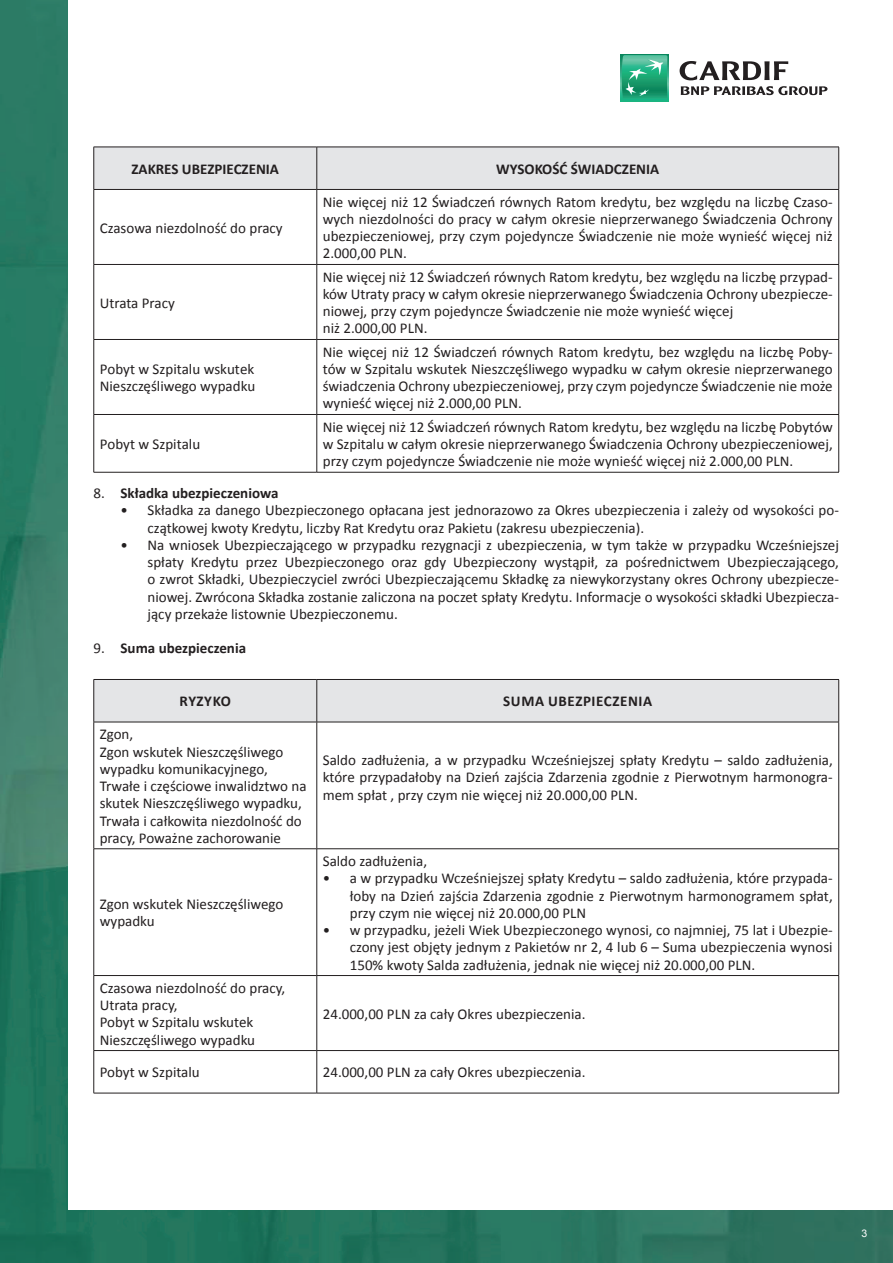
<style>
.page{position:relative;width:893px;height:1263px;background:#fff}
.page>*{position:absolute;margin:0;border:0;box-sizing:border-box;transform-origin:0 0}
.t1{font:15px/17.2px "Calibri";color:#231f20;text-align:justify}
.t2{font:700 15px "Calibri";color:#231f20}
.t3{font:10.5px "Arial";color:#fff}
.s1{font-weight:400}
</style>
<div class="page">
<img style="left:0;top:0;width:893px;height:1263px">
<div style="left:68px;top:0;width:825px;height:1210px;background:#fff"></div>
<div style="left:621px;top:55px;width:47px;height:47px;background:#19b482"></div>
<svg style="left:622px;top:55px;width:45px;height:43px"></svg>
<svg style="left:681px;top:86px;width:146px;height:9px"></svg>
<svg style="left:680px;top:61px;width:108px;height:19px"></svg>
<div style="left:95px;top:148px;width:743px;height:41px;background:#e4e5e7"></div>
<hr style="left:94px;top:147px;width:223px;height:1px;background:#231f20">
<hr style="left:94px;top:147px;width:1px;height:42px;background:#231f20">
<hr style="left:317px;top:147px;width:522px;height:1px;background:#231f20">
<hr style="left:317px;top:147px;width:1px;height:42px;background:#231f20">
<hr style="left:838px;top:147px;width:1px;height:42px;background:#231f20">
<hr style="left:94px;top:189px;width:223px;height:1px;background:#231f20">
<hr style="left:94px;top:190px;width:1px;height:74px;background:#231f20">
<hr style="left:317px;top:189px;width:522px;height:1px;background:#231f20">
<hr style="left:317px;top:190px;width:1px;height:74px;background:#231f20">
<hr style="left:838px;top:190px;width:1px;height:74px;background:#231f20">
<hr style="left:94px;top:264px;width:223px;height:1px;background:#231f20">
<hr style="left:94px;top:265px;width:1px;height:74px;background:#231f20">
<hr style="left:317px;top:264px;width:522px;height:1px;background:#231f20">
<hr style="left:317px;top:265px;width:1px;height:74px;background:#231f20">
<hr style="left:838px;top:265px;width:1px;height:74px;background:#231f20">
<hr style="left:94px;top:339px;width:223px;height:1px;background:#231f20">
<hr style="left:94px;top:340px;width:1px;height:74px;background:#231f20">
<hr style="left:317px;top:339px;width:522px;height:1px;background:#231f20">
<hr style="left:317px;top:340px;width:1px;height:74px;background:#231f20">
<hr style="left:838px;top:340px;width:1px;height:74px;background:#231f20">
<hr style="left:94px;top:414px;width:223px;height:1px;background:#231f20">
<hr style="left:94px;top:415px;width:1px;height:57px;background:#231f20">
<hr style="left:317px;top:414px;width:522px;height:1px;background:#231f20">
<hr style="left:317px;top:415px;width:1px;height:57px;background:#231f20">
<hr style="left:838px;top:415px;width:1px;height:57px;background:#231f20">
<hr style="left:94px;top:472px;width:223px;height:1px;background:#231f20">
<hr style="left:317px;top:472px;width:522px;height:1px;background:#231f20">
<div style="left:95px;top:680px;width:743px;height:42px;background:#e4e5e7"></div>
<hr style="left:94px;top:679px;width:223px;height:1px;background:#231f20">
<hr style="left:94px;top:680px;width:1px;height:42px;background:#231f20">
<hr style="left:317px;top:679px;width:522px;height:1px;background:#231f20">
<hr style="left:317px;top:680px;width:1px;height:42px;background:#231f20">
<hr style="left:838px;top:680px;width:1px;height:42px;background:#231f20">
<hr style="left:94px;top:722px;width:223px;height:1px;background:#231f20">
<hr style="left:94px;top:722px;width:1px;height:126px;background:#231f20">
<hr style="left:317px;top:722px;width:522px;height:1px;background:#231f20">
<hr style="left:317px;top:722px;width:1px;height:126px;background:#231f20">
<hr style="left:838px;top:722px;width:1px;height:126px;background:#231f20">
<hr style="left:94px;top:848px;width:223px;height:1px;background:#231f20">
<hr style="left:94px;top:849px;width:1px;height:126px;background:#231f20">
<hr style="left:317px;top:848px;width:522px;height:1px;background:#231f20">
<hr style="left:317px;top:849px;width:1px;height:126px;background:#231f20">
<hr style="left:838px;top:849px;width:1px;height:126px;background:#231f20">
<hr style="left:94px;top:975px;width:223px;height:1px;background:#231f20">
<hr style="left:94px;top:976px;width:1px;height:74px;background:#231f20">
<hr style="left:317px;top:975px;width:522px;height:1px;background:#231f20">
<hr style="left:317px;top:976px;width:1px;height:74px;background:#231f20">
<hr style="left:838px;top:976px;width:1px;height:74px;background:#231f20">
<hr style="left:94px;top:1050px;width:223px;height:1px;background:#231f20">
<hr style="left:94px;top:1051px;width:1px;height:42px;background:#231f20">
<hr style="left:317px;top:1050px;width:522px;height:1px;background:#231f20">
<hr style="left:317px;top:1051px;width:1px;height:42px;background:#231f20">
<hr style="left:838px;top:1051px;width:1px;height:42px;background:#231f20">
<hr style="left:94px;top:1093px;width:223px;height:1px;background:#231f20">
<hr style="left:317px;top:1093px;width:522px;height:1px;background:#231f20">
<p class="t2" style="left:131px;top:159px;width:149px">ZAKRES UBEZPIECZENIA</p>
<p class="t2" style="left:496px;top:159px;width:165px">WYSOKOŚĆ ŚWIADCZENIA</p>
<p class="t1" style="left:100px;top:219px;width:184px">Czasowa niezdolność do pracy</p>
<p class="t1" style="left:100px;top:294px;width:77px">Utrata Pracy</p>
<p class="t1" style="left:100px;top:360px;width:157px">Pobyt w Szpitalu wskutek<br>Nieszczęśliwego wypadku</p>
<p class="t1" style="left:100px;top:435px;width:102px">Pobyt w Szpitalu</p>
<p class="t1" style="left:323px;top:193px;width:511px">Nie więcej niż 12 Świadczeń równych Ratom kredytu, bez względu na liczbę Czaso&shy;wych niezdolności do pracy w całym okresie nieprzerwanego Świadczenia Ochrony ubezpieczeniowej, przy czym pojedyncze Świadczenie nie może wynieść więcej niż 2.000,00 PLN.</p>
<p class="t1" style="left:323px;top:268px;width:511px;text-align:left">Nie więcej niż 12 Świadczeń równych Ratom kredytu, bez względu na liczbę przypad&shy;ków Utraty pracy w całym okresie nieprzerwanego Świadczenia Ochrony ubezpiecze&shy;niowej, przy czym pojedyncze Świadczenie nie może wynieść więcej<br>niż 2.000,00 PLN.</p>
<p class="t1" style="left:323px;top:343px;width:511px">Nie więcej niż 12 Świadczeń równych Ratom kredytu, bez względu na liczbę Poby&shy;tów w Szpitalu wskutek Nieszczęśliwego wypadku w całym okresie nieprzerwanego świadczenia Ochrony ubezpieczeniowej, przy czym pojedyncze Świadczenie nie może wynieść więcej niż 2.000,00 PLN.</p>
<p class="t1" style="left:323px;top:418px;width:511px">Nie więcej niż 12 Świadczeń równych Ratom kredytu, bez względu na liczbę Pobytów w Szpitalu w całym okresie nieprzerwanego Świadczenia Ochrony ubezpieczeniowej, przy czym pojedyncze Świadczenie nie może wynieść więcej niż 2.000,00 PLN.</p>
<p class="t2" style="left:94px;top:484px;width:186px"><span class="s1">8.</span> Składka ubezpieczeniowa</p>
<p class="t1" style="left:148px;top:502px;width:693px;text-indent:-27px">• Składka za danego Ubezpieczonego opłacana jest jednorazowo za Okres ubezpieczenia i zależy od wysokości po&shy;czątkowej kwoty Kredytu, liczby Rat Kredytu oraz Pakietu (zakresu ubezpieczenia).</p>
<p class="t1" style="left:148px;top:536px;width:693px;text-indent:-27px">• Na wniosek Ubezpieczającego w przypadku rezygnacji z ubezpieczenia, w tym także w przypadku Wcześniejszej spłaty Kredytu przez Ubezpieczonego oraz gdy Ubezpieczony wystąpił, za pośrednictwem Ubezpieczającego, o zwrot Składki, Ubezpieczyciel zwróci Ubezpieczającemu Składkę za niewykorzystany okres Ochrony ubezpiecze&shy;niowej. Zwrócona Składka zostanie zaliczona na poczet spłaty Kredytu. Informacje o wysokości składki Ubezpiecza&shy;jący przekaże listownie Ubezpieczonemu.</p>
<p class="t2" style="left:94px;top:639px;width:154px"><span class="s1">9.</span> Suma ubezpieczenia</p>
<p class="t2" style="left:180px;top:692px;width:12px">Ryzyko</p>
<p class="t2" style="left:503px;top:692px;width:20px">Suma</p>
<p class="t2" style="left:548px;top:692px;width:9px">ubezpieczenia</p>
<p class="t1" style="left:100px;top:726px;width:208px;text-align:left">Zgon,<br>Zgon wskutek Nieszczęśliwego wypadku komunikacyjnego,<br>Trwałe i częściowe inwalidztwo na skutek Nieszczęśliwego wypadku,<br>Trwała i całkowita niezdolność do pracy, Poważne zachorowanie</p>
<p class="t1" style="left:323px;top:751px;width:511px">Saldo zadłużenia, a w przypadku Wcześniejszej spłaty Kredytu – saldo zadłużenia, które przypadałoby na Dzień zajścia Zdarzenia zgodnie z Pierwotnym harmonogra&shy;mem spłat , przy czym nie więcej niż 20.000,00 PLN.</p>
<p class="t1" style="left:100px;top:895px;width:185px">Zgon wskutek Nieszczęśliwego wypadku</p>
<p class="t1" style="left:100px;top:979px;width:187px;text-align:left">Czasowa niezdolność do pracy,<br>Utrata pracy,<br>Pobyt w Szpitalu wskutek<br>Nieszczęśliwego wypadku</p>
<p class="t1" style="left:323px;top:852px;width:106px">Saldo zadłużenia,</p>
<p class="t1" style="left:350px;top:870px;width:484px;text-indent:-27px">• a w przypadku Wcześniejszej spłaty Kredytu – saldo zadłużenia, które przypada&shy;łoby na Dzień zajścia Zdarzenia zgodnie z Pierwotnym harmonogramem spłat, przy czym nie więcej niż 20.000,00 PLN</p>
<p class="t1" style="left:350px;top:921px;width:484px;text-indent:-27px">• w przypadku, jeżeli Wiek Ubezpieczonego wynosi, co najmniej, 75 lat i Ubezpie&shy;czony jest objęty jednym z Pakietów nr 2, 4 lub 6 – Suma ubezpieczenia wynosi 150% kwoty Salda zadłużenia, jednak nie więcej niż 20.000,00 PLN.</p>
<p class="t1" style="left:323px;top:1005px;width:264px">24.000,00 PLN za cały Okres ubezpieczenia.</p>
<p class="t1" style="left:100px;top:1064px;width:102px">Pobyt w Szpitalu</p>
<p class="t1" style="left:323px;top:1064px;width:264px">24.000,00 PLN za cały Okres ubezpieczenia.</p>
<p class="t3" style="left:861px;top:1227px;width:7px">3</p>
</div>
